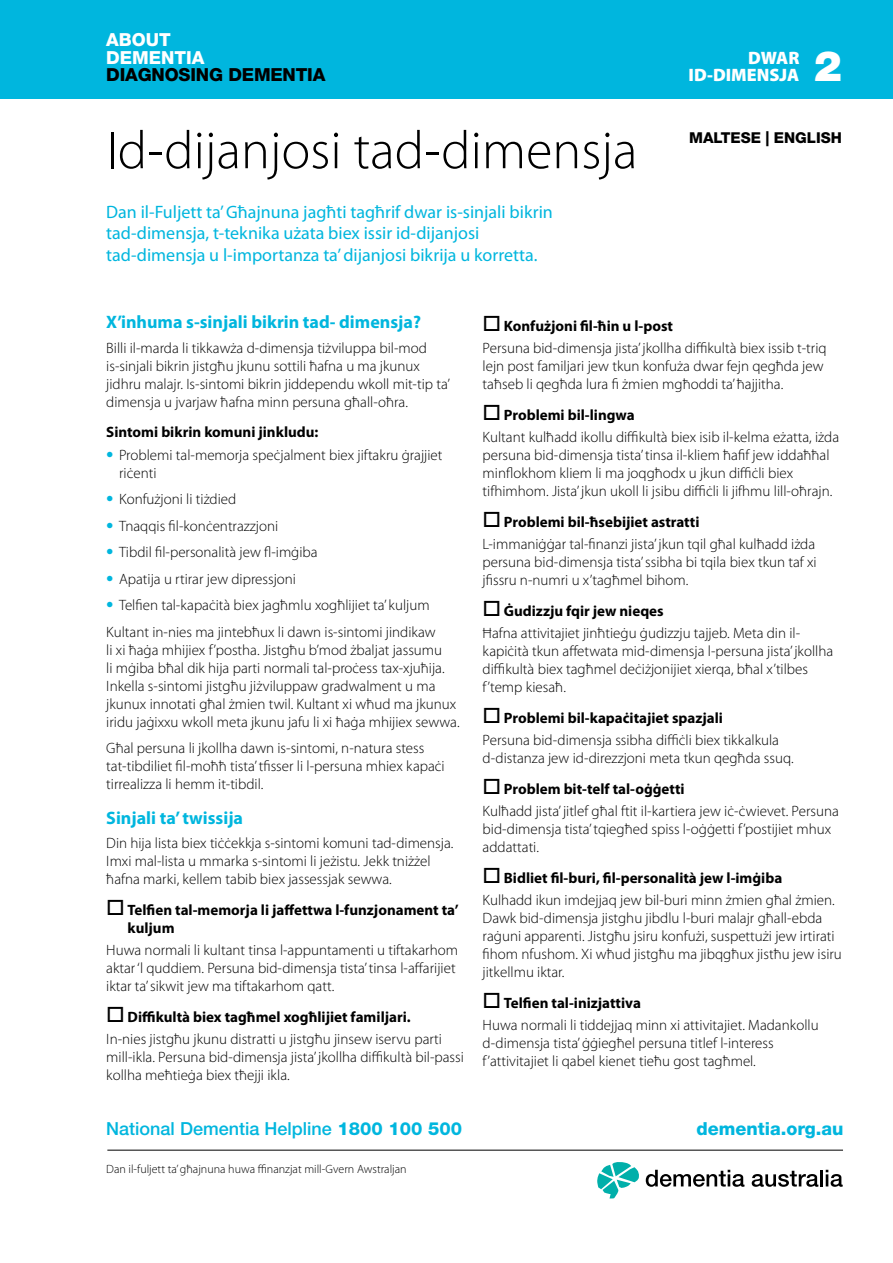
<style>
.page{position:relative;width:893px;height:1263px;background:#fff}
.page>*{position:absolute;margin:0;border:0;box-sizing:border-box;transform-origin:0 0}
.t1{font:300 54px "Myriad Pro";color:#000}
.t2{font:900 42px "Helvetica Neue LT";color:#fff}
.t3{font:18px/21.6px "Myriad Pro";color:#00b6de}
.t4{font:700 18px "Myriad Pro";color:#00b6de}
.t5{font:500 18px "Helvetica Neue LT";color:#00b6de}
.t6{font:800 18px "Helvetica Neue LT";letter-spacing:-.01em;color:#000}
.t7{font:900 18px/17.2px "Myriad Pro";color:#fff;text-align:right}
.t8{font:800 18px "Helvetica Neue LT";color:#00b6de}
.t9{font:800 18px/17.2px "Helvetica Neue LT";color:#fff}
.t10{font:300 15px/18px "Myriad Pro";color:#000}
.t11{font:700 15px/18px "Myriad Pro";color:#000}
.t12{font:800 15px "Helvetica Neue LT";color:#000}
.t13{font:300 12px "Myriad Pro";color:#000}
.s1{font-family:"Univers";color:#00b6de}
.s2{font-weight:700}
.s3{font-weight:800}
</style>
<div class="page">
<div style="left:0;top:0;width:893px;height:99px;background:#00b6de"></div>
<hr style="left:107px;top:1150px;width:736px;height:1px;background:#000">
<svg style="left:597px;top:1162px;width:42px;height:36px"></svg>
<svg style="left:646px;top:1170px;width:98px;height:17px"></svg>
<svg style="left:752px;top:1171px;width:66px;height:16px"></svg>
<hr style="left:820px;top:1170px;width:3px;height:16px;background:#000">
<svg style="left:826px;top:1170px;width:17px;height:17px"></svg>
<p class="t9" style="left:106px;top:31px;width:100px">ABOUT<br>DEMENTIA</p>
<p class="t6" style="left:106px;top:64px;width:221px">DIAGNOSING DEMENTIA</p>
<h1 class="t1" style="left:106px;top:118px;width:533px">Id-dijanjosi tad-dimensja</h1>
<p class="t3" style="left:106px;top:200px;width:448px">Dan il-Fuljett ta’ Għajnuna jagħti tagħrif dwar is-sinjali bikrin tad-dimensja, t-teknika użata biex issir id-dijanjosi tad-dimensja u l-importanza ta’ dijanjosi bikrija u korretta.</p>
<p class="t7" style="left:689px;top:48px;width:112px">DWAR<br>ID-DIMENSJA</p>
<h2 class="t2" style="left:814px;top:41px;width:30px">2</h2>
<p class="t12" style="left:689px;top:129px;width:154px">MALTESE | ENGLISH</p>
<p class="t4" style="left:106px;top:310px;width:316px">X’inhuma s-sinjali bikrin tad- dimensja?</p>
<p class="t10" style="left:106px;top:338px;width:345px">Billi il-marda li tikkawża d-dimensja tiżviluppa bil-mod is-sinjali bikrin jistgħu jkunu sottili ħafna u ma jkunux jidhru malajr. Is-sintomi bikrin jiddependu wkoll mit-tip ta’ dimensja u jvarjaw ħafna minn persuna għall-oħra.</p>
<p class="t11" style="left:106px;top:423px;width:214px">Sintomi bikrin komuni jinkludu:</p>
<p class="t10" style="left:119px;top:445px;width:325px;text-indent:-13px"><span class="s1">•</span> Problemi tal-memorja speċjalment biex jiftakru ġrajjiet riċenti</p>
<p class="t10" style="left:106px;top:490px;width:132px"><span class="s1">•</span> Konfużjoni li tiżdied</p>
<p class="t10" style="left:106px;top:516px;width:174px"><span class="s1">•</span> Tnaqqis fil-konċentrazzjoni</p>
<p class="t10" style="left:106px;top:543px;width:213px"><span class="s1">•</span> Tibdil fil-personalità jew fl-imġiba</p>
<p class="t10" style="left:106px;top:569px;width:191px"><span class="s1">•</span> Apatija u rtirar jew dipressjoni</p>
<p class="t10" style="left:106px;top:592px;width:331px;line-height:26.5px"><span class="s1">•</span> Telfien tal-kapaċità biex jagħmlu xogħlijiet ta’ kuljum<br>Kultant in-nies ma jintebħux li dawn is-sintomi jindikaw</p>
<p class="t10" style="left:106px;top:640px;width:355px">li xi ħaġa mhijiex f’postha. Jistgħu b’mod żbaljat jassumu<br>li mġiba bħal dik hija parti normali tal-proċess tax-xjuħija.<br>Inkella s-sintomi jistgħu jiżviluppaw gradwalment u ma jkunux innotati għal żmien twil. Kultant xi wħud ma jkunux iridu jaġixxu wkoll meta jkunu jafu li xi ħaġa mhijiex sewwa.</p>
<p class="t10" style="left:106px;top:739px;width:340px">Għal persuna li jkollha dawn is-sintomi, n-natura stess tat-tibdiliet fil-moħħ tista’ tfisser li l-persuna mhiex kapaċi tirrealizza li hemm it-tibdil.</p>
<p class="t4" style="left:106px;top:806px;width:138px">Sinjali ta’ twissija</p>
<p class="t10" style="left:106px;top:834px;width:349px">Din hija lista biex tiċċekkja s-sintomi komuni tad-dimensja.<br>Imxi mal-lista u mmarka s-sintomi li jeżistu. Jekk tniżżel ħafna marki, kellem tabib biex jassessjak sewwa.</p>
<p class="t11" style="left:128px;top:900px;width:333px;text-indent:-21px">□ Telfien tal-memorja li jaffettwa l-funzjonament ta’ kuljum</p>
<p class="t10" style="left:106px;top:941px;width:353px">Huwa normali li kultant tinsa l-appuntamenti u tiftakarhom aktar ‘l quddiem. Persuna bid-dimensja tista’ tinsa l-affarijiet iktar ta’ sikwit jew ma tiftakarhom qatt.</p>
<p class="t10" style="left:106px;top:1005px;width:337px;line-height:22.2px">□ <span class="s2">Diffikultà biex tagħmel xogħlijiet familjari.<br></span>In-nies jistgħu jkunu distratti u jistgħu jinsew iservu parti</p>
<p class="t10" style="left:106px;top:1048px;width:359px">mill-ikla. Persuna bid-dimensja jista’ jkollha diffikultà bil-passi kollha meħtieġa biex tħejji ikla.</p>
<p class="t10" style="left:483px;top:315px;width:346px;line-height:22.2px">□ <span class="s2">Konfużjoni fil-ħin u l-post<br></span>Persuna bid-dimensja jista’ jkollha diffikultà biex issib t-triq</p>
<p class="t10" style="left:483px;top:357px;width:342px">lejn post familjari jew tkun konfuża dwar fejn qegħda jew taħseb li qegħda lura fi żmien mgħoddi ta’ ħajjitha.</p>
<p class="t10" style="left:483px;top:404px;width:358px;line-height:22.2px">□ <span class="s2">Problemi bil-lingwa<br></span>Kultant kulħadd ikollu diffikultà biex isib il-kelma eżatta, iżda</p>
<p class="t10" style="left:483px;top:446px;width:351px">persuna bid-dimensja tista’ tinsa il-kliem ħafif jew iddaħħal minflokhom kliem li ma joqgħodx u jkun diffiċli biex tifhimhom. Jista’ jkun ukoll li jsibu diffiċli li jifhmu lill-oħrajn.</p>
<p class="t10" style="left:483px;top:511px;width:334px;line-height:22.2px">□ <span class="s2">Problemi bil-ħsebijiet astratti<br></span>L-immaniġġar tal-finanzi jista’ jkun tqil għal kulħadd iżda</p>
<p class="t10" style="left:483px;top:553px;width:336px">persuna bid-dimensja tista’ ssibha bi tqila biex tkun taf xi jfissru n-numri u x’tagħmel bihom.</p>
<p class="t10" style="left:483px;top:600px;width:319px;line-height:22.2px">□ <span class="s2">Ġudizzju fqir jew nieqes<br></span>Ħafna attivitajiet jinħtieġu ġudizzju tajjeb. Meta din il-</p>
<p class="t10" style="left:483px;top:642px;width:352px">kapiċità tkun affetwata mid-dimensja l-persuna jista’ jkollha diffikultà biex tagħmel deċiżjonijiet xierqa, bħal x’tilbes f’temp kiesaħ.</p>
<p class="t10" style="left:483px;top:707px;width:298px;line-height:22.2px">□ <span class="s2">Problemi bil-kapaċitajiet spazjali<br></span>Persuna bid-dimensja ssibha diffiċli biex tikkalkula</p>
<p class="t10" style="left:483px;top:749px;width:313px">d-distanza jew id-direzzjoni meta tkun qegħda ssuq.</p>
<p class="t10" style="left:483px;top:778px;width:358px;line-height:22.2px">□ <span class="s2">Problem bit-telf tal-oġġetti<br></span>Kulħadd jista’ jitlef għal ftit il-kartiera jew iċ-ċwievet. Persuna</p>
<p class="t10" style="left:483px;top:820px;width:350px">bid-dimensja tista’ tqiegħed spiss l-oġġetti f’postijiet mhux addattati.</p>
<p class="t10" style="left:483px;top:867px;width:354px;line-height:22.2px">□ <span class="s2">Bidliet fil-buri, fil-personalità jew l-imġiba<br></span>Kulhadd ikun imdejjaq jew bil-buri minn żmien għal żmien.</p>
<p class="t10" style="left:483px;top:909px;width:361px">Dawk bid-dimensja jistghu jibdlu l-buri malajr għall-ebda raġuni apparenti. Jistgħu jsiru konfużi, suspettużi jew irtirati fihom nfushom. Xi wħud jistgħu ma jibqgħux jistħu jew isiru jitkellmu iktar.</p>
<p class="t10" style="left:483px;top:992px;width:337px;line-height:22.2px">□ <span class="s2">Telfien tal-inizjattiva<br></span>Huwa normali li tiddejjaq minn xi attivitajiet. Madankollu</p>
<p class="t10" style="left:483px;top:1034px;width:293px">d-dimensja tista’ ġġiegħel persuna titlef l-interess f’attivitajiet li qabel kienet tieħu gost tagħmel.</p>
<p class="t5" style="left:106px;top:1118px;width:357px">National Dementia Helpline <span class="s3">1800 100 500</span></p>
<p class="t8" style="left:696px;top:1118px;width:149px">dementia.org.au</p>
<p class="t13" style="left:106px;top:1162px;width:302px">Dan il-fuljett ta’ għajnuna huwa ffinanzjat mill-Gvern Awstraljan</p>
</div>
